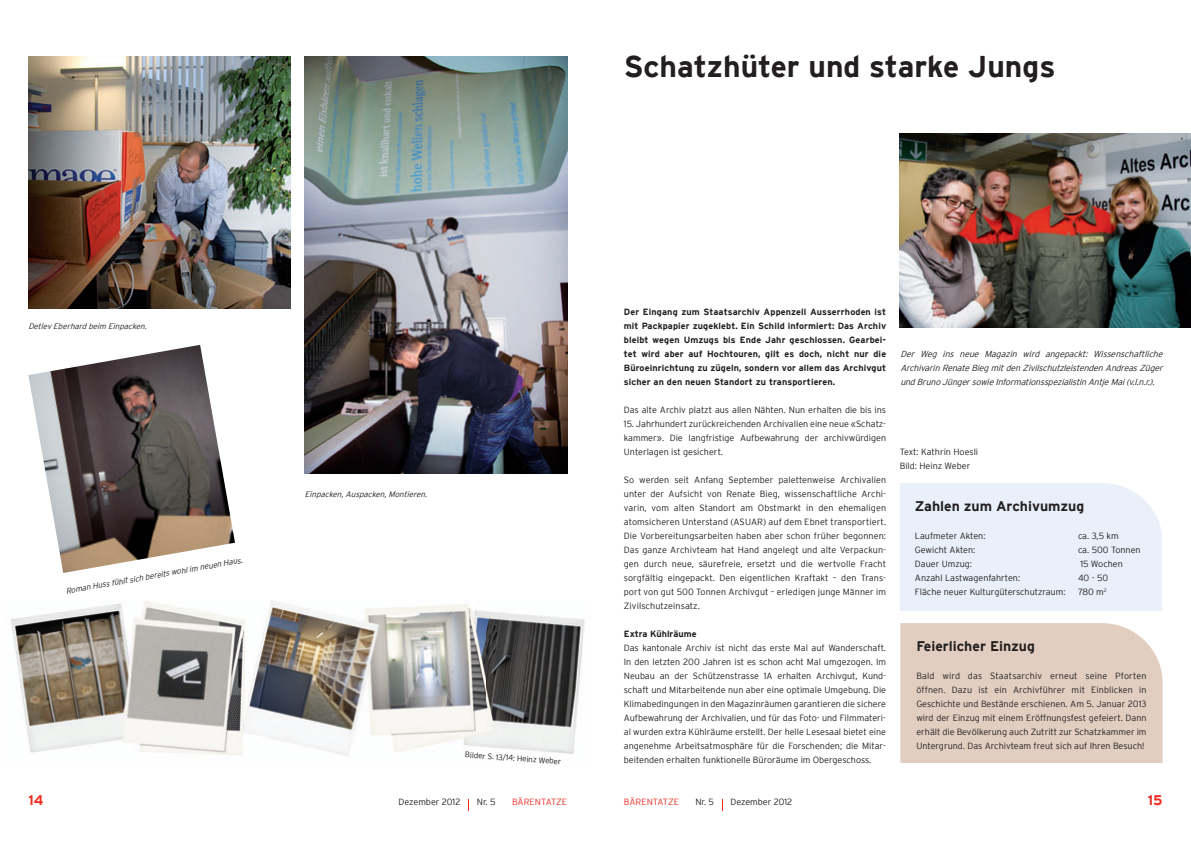
<style>
.page{position:relative;width:1191px;height:842px;background:#fff}
.page>*{position:absolute;margin:0;border:0;box-sizing:border-box;transform-origin:0 0}
.t1{font:700 30px "Interstate";color:#231f20}
.t2{font:700 14px "Interstate";color:#231f20}
.t3{font:700 14px "Interstate";color:#ee2e22}
.t4{font:300 9px/14px "Interstate";color:#231f20;text-align:justify}
.t5{font:700 9px/14px "Interstate";letter-spacing:.015em;color:#231f20;text-align:justify}
.t6{font:300 9px "Interstate";color:#ee2e22}
.t7{font:italic 300 8.8px/14px "Interstate";color:#231f20;text-align:justify}
.t8{font:italic 300 8px "Interstate";color:#231f20}
.t9{font:300 8px "Interstate";color:#231f20}
</style>
<div class="page">
<svg style="left:722px;top:799px;width:1px;height:12px"></svg>
<svg style="left:468px;top:799px;width:1px;height:12px"></svg>
<div style="left:900px;top:483px;width:262px;height:128px;background:#e9f0f9"></div>
<img style="left:899px;top:133px;width:292px;height:195px">
<img style="left:305px;top:57px;width:262px;height:416px">
<img style="left:11px;top:600px;width:574px;height:156px">
<img style="left:28px;top:57px;width:263px;height:252px">
<img style="left:28px;top:345px;width:207px;height:228px">
<div style="left:900px;top:623px;width:262px;height:140px;background:#e1cec1"></div>
<h1 class="t1" style="left:624px;top:50px;width:433px">Schatzhüter und starke Jungs</h1>
<p class="t8" style="left:28px;top:322px;width:122px">DetlevEberhard beim Einpacken.</p>
<p class="t8" style="left:65px;top:587px;width:181px;rotate:-10deg">Roman Huss fühlt sich bereits wohl im neuen Haus.</p>
<p class="t8" style="left:305px;top:490px;width:126px">Einpacken,Auspacken,Montieren.</p>
<p class="t9" style="left:465px;top:750px;width:98px;rotate:4deg">Bilder S. 13/14: Heinz Weber</p>
<p class="t5" style="left:624px;top:305px;width:264px">Der Eingang zum Staatsarchiv Appenzell Ausserrhoden ist mit Packpapier zugeklebt. Ein Schild informiert: Das Archiv bleibt wegen Umzugs bis Ende Jahr geschlossen. Gearbei&shy;tet wird aber auf Hochtouren, gilt es doch, nicht nur die Büroeinrichtung zu zügeln, sondern vor allem das Archivgut sicher an den neuen Standort zu transportieren.</p>
<p class="t4" style="left:624px;top:403px;width:264px">Das alte Archiv platzt aus allen Nähten. Nun erhalten die bis ins</p>
<p class="t4" style="left:624px;top:417px;width:264px">15. Jahrhundert zurückreichenden Archivalien eine neue «Schatz&shy;kammer». Die langfristige Aufbewahrung der archivwürdigen Unterlagen ist gesichert.</p>
<p class="t4" style="left:624px;top:473px;width:264px">So werden seit Anfang September palettenweise Archivalien unter der Aufsicht von Renate Bieg, wissenschaftliche Archi&shy;varin, vom alten Standort am Obstmarkt in den ehemaligen atomsicheren Unterstand (ASUAR) auf dem Ebnet transportiert.<br>Die Vorbereitungsarbeiten haben aber schon früher begonnen:<br>Das ganze Archivteam hat Hand angelegt und alte Verpackun&shy;gen durch neue, säurefreie, ersetzt und die wertvolle Fracht sorgfältig eingepackt. Den eigentlichen Kraftakt – den Trans&shy;port von gut 500 Tonnen Archivgut – erledigen junge Männer im Zivilschutzeinsatz.</p>
<p class="t5" style="left:624px;top:627px;width:74px">Extra Kühlräume</p>
<p class="t4" style="left:624px;top:641px;width:264px">Das kantonale Archiv ist nicht das erste Mal auf Wanderschaft.<br>In den letzten 200 Jahren ist es schon acht Mal umgezogen. Im Neubau an der Schützenstrasse 1A erhalten Archivgut, Kund&shy;schaft und Mitarbeitende nun aber eine optimale Umgebung. Die Klimabedingungen in den Magazinräumen garantieren die sichere Aufbewahrung der Archivalien, und für das Foto- und Filmmateri&shy;al wurden extra Kühlräume erstellt. Der helle Lesesaal bietet eine angenehme Arbeitsatmosphäre für die Forschenden; die Mitar&shy;beitenden erhalten funktionelle Büroräume im Obergeschoss.</p>
<p class="t7" style="left:900px;top:347px;width:266px">Der Weg ins neue Magazin wird angepackt: Wissenschaftliche ArchivarinRenateBiegmitdenZivilschutzleistendenAndreasZüger undBrunoJüngersowieInformationsspezialistinAntjeMai(v.l.n.r.).</p>
<p class="t4" style="left:899px;top:445px;width:80px">Text: Kathrin Hoesli<br>Bild: Heinz Weber</p>
<h2 class="t2" style="left:915px;top:498px;width:171px">Zahlen zum Archivumzug</h2>
<p class="t4" style="left:915px;top:529px;width:72px">Laufmeter Akten:</p>
<p class="t4" style="left:1078px;top:529px;width:42px">ca. 3,5 km</p>
<p class="t4" style="left:915px;top:543px;width:62px">Gewicht Akten:</p>
<p class="t4" style="left:1078px;top:543px;width:64px">ca. 500 Tonnen</p>
<p class="t4" style="left:915px;top:557px;width:59px">Dauer Umzug:</p>
<p class="t4" style="left:1080px;top:557px;width:44px">15 Wochen</p>
<p class="t4" style="left:915px;top:571px;width:107px">Anzahl Lastwagenfahrten:</p>
<p class="t4" style="left:1078px;top:571px;width:32px">40 - 50</p>
<p class="t4" style="left:915px;top:585px;width:152px">Fläche neuer Kulturgüterschutzraum:</p>
<p class="t4" style="left:1078px;top:585px;width:30px">780 m<sup>2</sup></p>
<h2 class="t2" style="left:916px;top:638px;width:120px">Feierlicher Einzug</h2>
<p class="t4" style="left:916px;top:669px;width:232px">Bald wird das Staatsarchiv erneut seine Pforten öffnen. Dazu ist ein Archivführer mit Einblicken in Geschichte und Bestände erschienen. Am 5. Januar 2013 wird der Einzug mit einem Eröffnungsfest gefeiert. Dann erhält die Bevölkerung auch Zutritt zur Schatzkammer im Untergrund. Das Archivteam freut sich auf Ihren Besuch!</p>
<h2 class="t3" style="left:28px;top:792px;width:17px">14</h2>
<p class="t4" style="left:398px;top:795px;width:63px">Dezember 2012</p>
<p class="t4" style="left:477px;top:795px;width:20px">Nr. 5</p>
<p class="t6" style="left:512px;top:797px;width:57px">BÄRENTATZE</p>
<p class="t6" style="left:624px;top:797px;width:57px">BÄRENTATZE</p>
<p class="t4" style="left:695px;top:795px;width:20px">Nr. 5</p>
<p class="t4" style="left:730px;top:795px;width:63px">Dezember 2012</p>
<h2 class="t3" style="left:1147px;top:792px;width:16px">15</h2>
</div>
